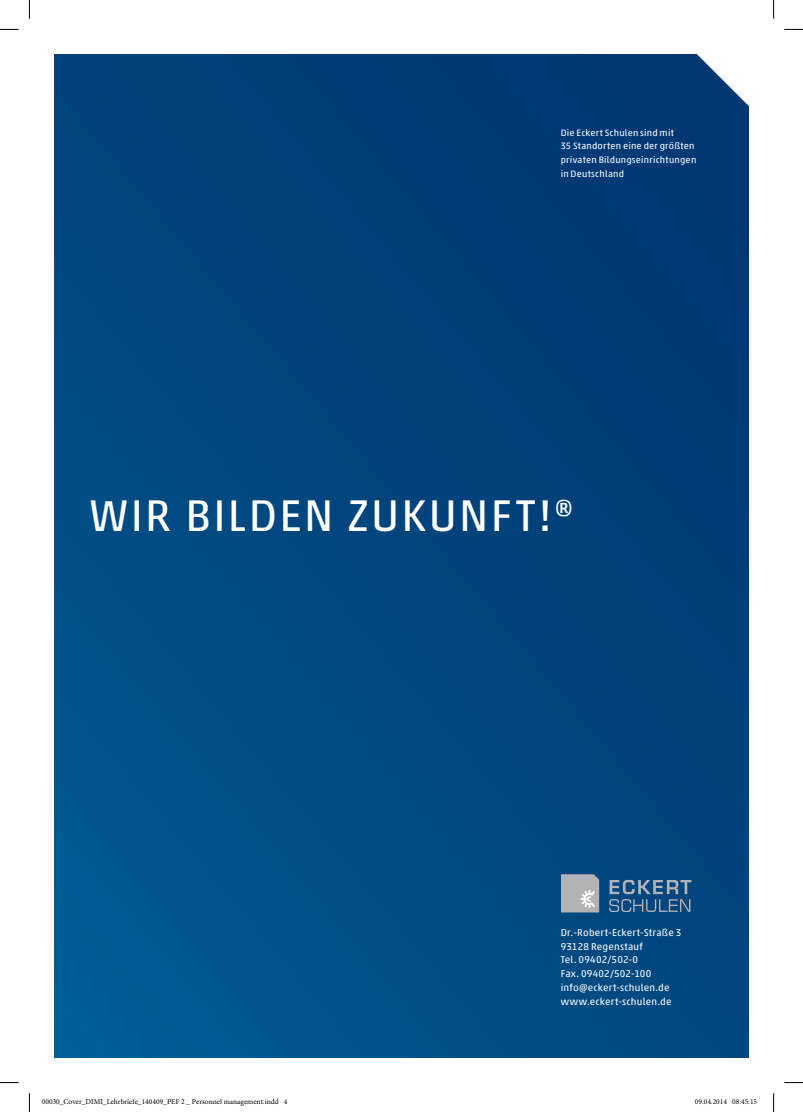
<style>
.page{position:relative;width:803px;height:1112px;background:#fff}
.page>*{position:absolute;margin:0;border:0;box-sizing:border-box;transform-origin:0 0}
.t1{font:45px "Akko Pro";letter-spacing:.05em;color:#fff}
.t2{font:10px/13.8px "Akko Pro";letter-spacing:.02em;color:#fff}
.t3{font:9.38px/13.8px "Akko Pro";letter-spacing:.02em;color:#fff}
.t4{font:7.5px "Minion Pro";color:#000}
</style>
<div class="page">
<div style="left:54px;top:54px;width:695px;height:1003px;background:linear-gradient(to right,#004f87,#003c77)"></div>
<svg style="left:561px;top:874px;width:38px;height:38px"></svg>
<svg style="left:609px;top:879px;width:82px;height:32px;background:#34658e"></svg>
<svg style="left:0;top:29px;width:19px;height:1px"></svg>
<svg style="left:0;top:1082px;width:19px;height:1px"></svg>
<svg style="left:784px;top:1082px;width:19px;height:1px"></svg>
<svg style="left:29px;top:0;width:1px;height:19px"></svg>
<svg style="left:29px;top:1093px;width:1px;height:18px"></svg>
<svg style="left:674px;top:0;width:129px;height:141px"></svg>
<svg style="left:773px;top:1093px;width:1px;height:18px"></svg>
<p class="t3" style="left:561px;top:125px;width:137px">Die Eckert Schulen sind mit<br>35 Standorten eine der größten privaten Bildungseinrichtungen in Deutschland</p>
<h1 class="t1" style="left:90px;top:488px;width:486px">WIR BILDEN ZUKUNFT!®</h1>
<p class="t2" style="left:561px;top:925px;width:122px">Dr.-Robert-Eckert-Straße 3<br>93128 Regenstauf<br>Tel. 09402/502-0<br>Fax. 09402/502-100 info@eckert-schulen.de www.eckert-schulen.de</p>
<p class="t4" style="left:42px;top:1096px;width:247px">00030_Cover_DIMI_Lehrbriefe_140409_PEF 2 _ Personnel management.indd 4</p>
<p class="t4" style="left:695px;top:1096px;width:64px">09.04.2014 08:45:15</p>
</div>
